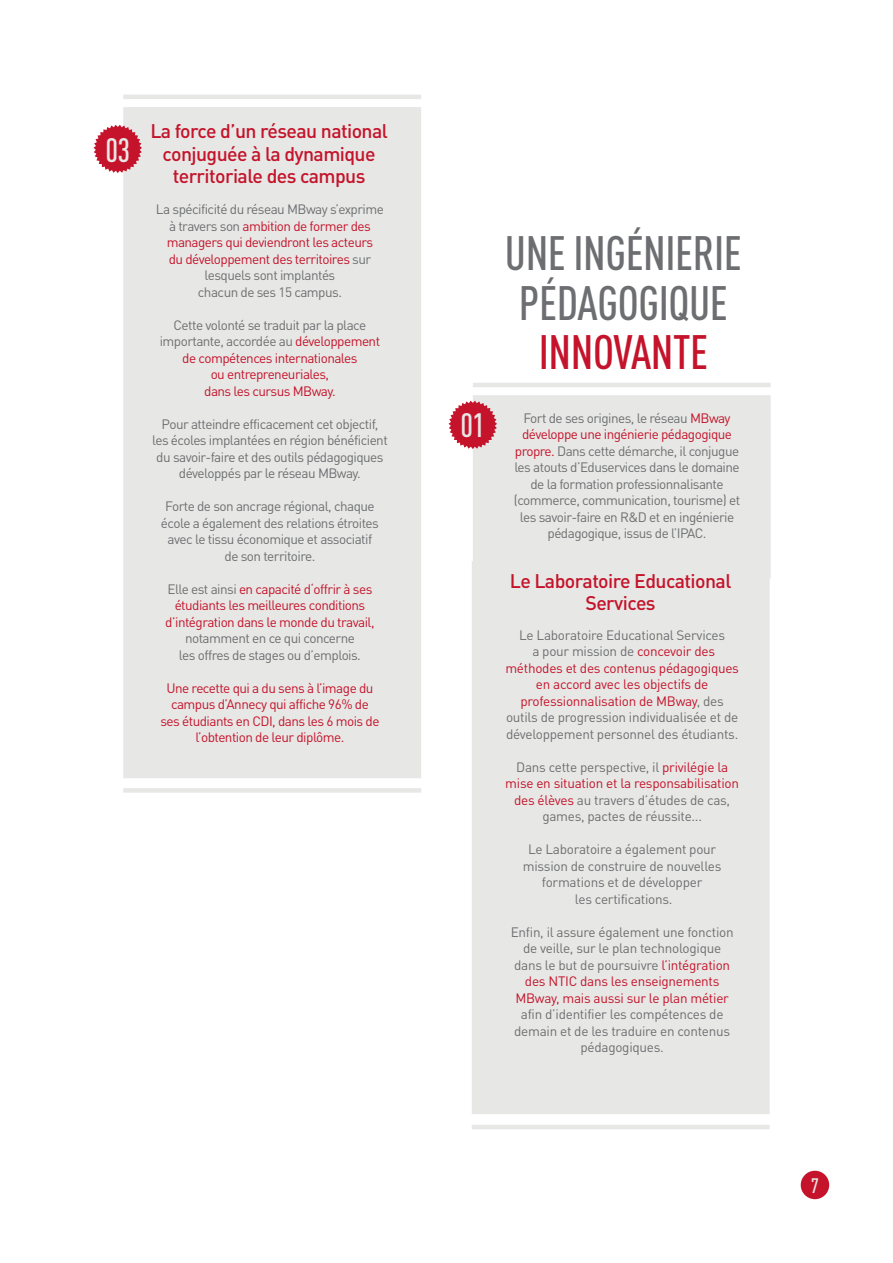
<style>
.page{position:relative;width:893px;height:1263px;background:#fff}
.page>*{position:absolute;margin:0;border:0;box-sizing:border-box;transform-origin:0 0}
.t1{font:500 condensed 47.55px/49.5px "DINOT";letter-spacing:-.01em;color:#6d6e71}
.t2{font:500 condensed 47.55px "DINOT";letter-spacing:-.01em;color:#c4132a}
.t3{font:500 condensed 33.3px "DINOT";color:#e7e7e5}
.t4{font:500 condensed 20.7px "DINOT";color:#e7e7e5}
.t5{font:500 19.5px/22.5px "DINOT";letter-spacing:-.03em;color:#c4132a;text-align:center}
.t6{font:13.5px/16.5px "DINOT";letter-spacing:-.04em;color:#6d6e71;text-align:center}
.t7{font:13.5px/16.5px "DINOT";letter-spacing:-.02em;color:#6d6e71;text-align:center}
.t8{font:13.5px/16.5px "DINOT";letter-spacing:-.04em;color:#c4132a;text-align:center}
.s1{color:#c4132a}
.s2{color:#6d6e71}
</style>
<div class="page">
<div style="left:801px;top:1171px;width:28px;height:28px;background:#c4132a;border-radius:50%"></div>
<div style="left:123px;top:107px;width:298px;height:671px;background:#e7e7e5"></div>
<hr style="left:123px;top:95px;width:298px;height:4px;background:#e7e7e5">
<div style="left:123px;top:788px;width:298px;height:5px;background:#e7e7e5"></div>
<div style="left:473px;top:395px;width:298px;height:183px;background:#e7e7e5"></div>
<hr style="left:473px;top:383px;width:298px;height:4px;background:#e7e7e5">
<svg style="left:449px;top:401px;width:48px;height:48px;background:#d05060"></svg>
<svg style="left:94px;top:125px;width:48px;height:48px;background:#d05061"></svg>
<div style="left:472px;top:561px;width:298px;height:553px;background:#e7e7e5"></div>
<hr style="left:472px;top:1125px;width:298px;height:4px;background:#e7e7e5">
<h2 class="t3" style="left:105px;top:130px;width:26px">03</h2>
<h3 class="t5" style="left:150px;top:119px;width:239px">La force d’un réseau national conjuguée à la dynamique territoriale des campus</h3>
<p class="t6" style="left:156px;top:201px;width:230px">La spécificité du réseau MBway s’exprime à travers son <span class="s1">ambition de former des managers qui deviendront les acteurs<br>du développement des territoires</span> sur lesquels sont implantés<br>chacun de ses 15 campus.</p>
<p class="t8" style="left:160px;top:317px;width:222px"><span class="s2">Cette volonté se traduit par la place importante, accordée au</span> développement de compétences internationales<br>ou entrepreneuriales,<br>dans les cursus MBway.</p>
<p class="t6" style="left:152px;top:416px;width:237px">Pour atteindre efficacement cet objectif, les écoles implantées en région bénéficient du savoir-faire et des outils pédagogiques développés par le réseau MBway.</p>
<p class="t6" style="left:161px;top:498px;width:219px">Forte de son ancrage régional, chaque école a également des relations étroites avec le tissu économique et associatif de son territoire.</p>
<p class="t8" style="left:165px;top:580px;width:211px"><span class="s2">Elle est ainsi</span> en capacité d‘offrir à ses étudiants les meilleures conditions d’intégration dans le monde du travail,</p>
<p class="t6" style="left:179px;top:630px;width:183px">notamment en ce qui concerne les offres de stages ou d’emplois.</p>
<p class="t8" style="left:160px;top:679px;width:221px">Une recette qui a du sens à l’image du campus d’Annecy qui affiche 96% de ses étudiants en CDI, dans les 6 mois de l’obtention de leur diplôme.</p>
<h1 class="t1" style="left:505px;top:228px;width:238px">UNE INGÉNIERIE<br>PÉDAGOGIQUE</h1>
<h1 class="t2" style="left:539px;top:324px;width:171px">INNOVANTE</h1>
<h2 class="t3" style="left:460px;top:406px;width:26px">01</h2>
<p class="t6" style="left:514px;top:409px;width:228px">Fort de ses origines, le réseau <span class="s1">MBway développe une ingénierie pédagogique propre.</span> Dans cette démarche, il conjugue les atouts d’Eduservices dans le domaine de la formation professionnalisante (commerce, communication, tourisme) et les savoir-faire en R&amp;D et en ingénierie pédagogique, issus de l’IPAC.</p>
<h3 class="t5" style="left:510px;top:569px;width:223px">Le Laboratoire Educational<br>Services</h3>
<p class="t7" style="left:505px;top:626px;width:235px">Le Laboratoire Educational Services<br>a pour mission de <span class="s1">concevoir des méthodes et des contenus pédagogiques en accord avec les objectifs de professionnalisation de MBway</span>, des outils de progression individualisée et de développement personnel des étudiants.</p>
<p class="t7" style="left:505px;top:758px;width:235px">Dans cette perspective, il <span class="s1">privilégie la mise en situation et la responsabilisation des élèves</span> au travers d’études de cas, games, pactes de réussite...</p>
<p class="t7" style="left:523px;top:841px;width:200px">Le Laboratoire a également pour mission de construire de nouvelles formations et de développer<br>les certifications.</p>
<p class="t7" style="left:511px;top:923px;width:224px">Enfin, il assure également une fonction de veille, sur le plan technologique dans le but de poursuivre <span class="s1">l’intégration des NTIC dans les enseignements MBway, mais aussi sur le plan métier</span></p>
<p class="t7" style="left:514px;top:1006px;width:217px">afin d’identifier les compétences de demain et de les traduire en contenus pédagogiques.</p>
<h3 class="t4" style="left:811px;top:1173px;width:9px">7</h3>
</div>
